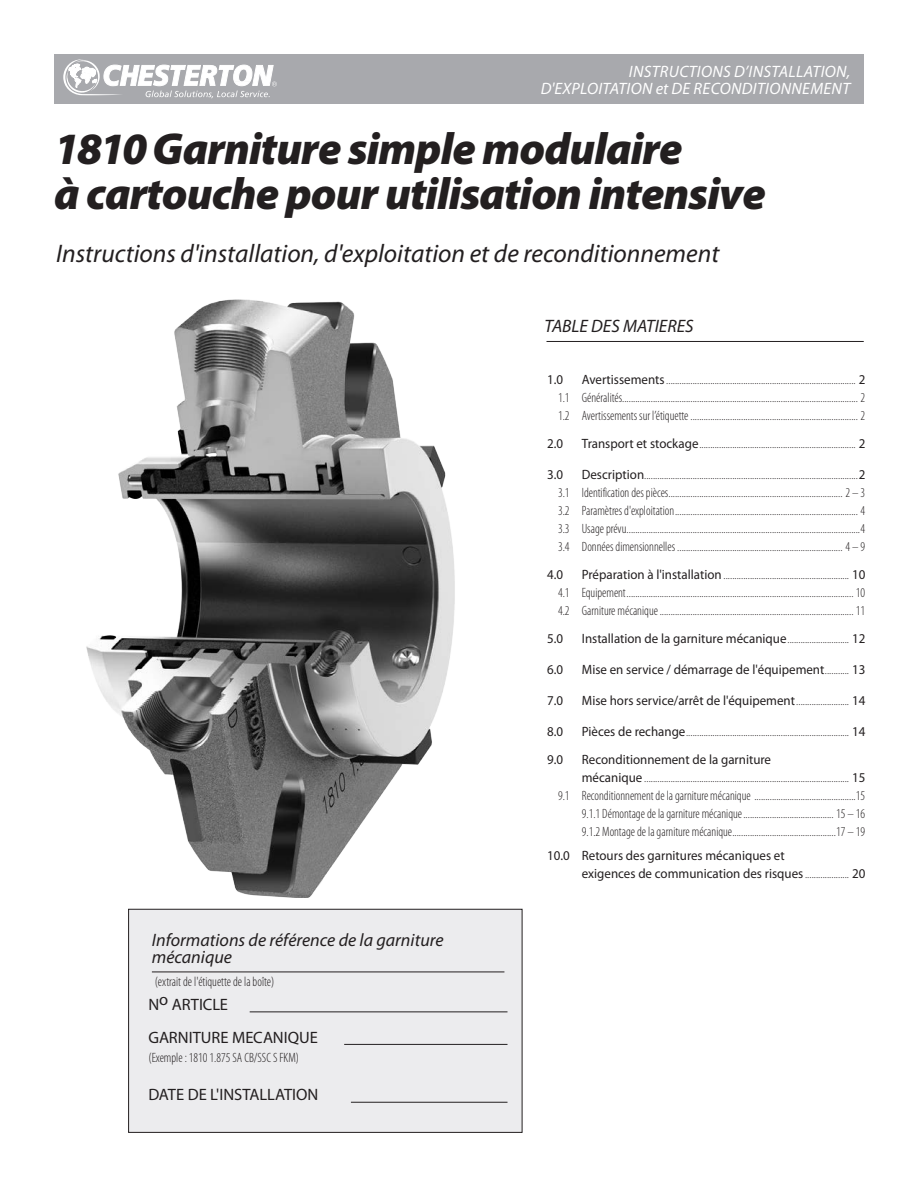
<style>
.page{position:relative;width:918px;height:1188px;background:#fff}
.page>*{position:absolute;margin:0;border:0;box-sizing:border-box;transform-origin:0 0}
.t1{font:italic 900 45px/45px "Myriad Pro";letter-spacing:-.02em;color:#231f20}
.t2{font:italic 25.5px "Myriad Pro";color:#231f20}
.t3{font:italic 18px/16.5px "Myriad Pro";color:#231f20}
.t4{font:italic 16.5px/16.5px "Myriad Pro";letter-spacing:.02em;color:#fff;text-align:right}
.t5{font:16.5px/32.5px "Myriad Pro";color:#231f20}
.t6{font:300 condensed 13.5px/18px "Myriad Pro";color:#231f20;text-align:justify;scale:.96 1}
.t7{font:13.5px/18px "Myriad Pro";color:#231f20;scale:.96 1}
.s1{font-weight:400;font-stretch:normal}
.s2{font-weight:300;font-stretch:condensed}
</style>
<div class="page">
<img style="left:86px;top:299px;width:461px;height:599px">
<hr style="left:547px;top:341px;width:317px;height:1px;background:#231f20">
<div style="left:54px;top:54px;width:810px;height:50px;background:#a8a9ad"></div>
<svg style="left:63px;top:59px;width:214px;height:39px"></svg>
<div style="left:129px;top:909px;width:393px;height:223px;background:#ececee"></div>
<hr style="left:152px;top:972px;width:352px;height:1px;background:#231f20">
<div style="left:128px;top:909px;width:394px;height:224px;border:1px solid #231f20"></div>
<hr style="left:250px;top:1012px;width:258px;height:1px;background:#231f20">
<hr style="left:344px;top:1044px;width:164px;height:1px;background:#231f20">
<hr style="left:351px;top:1102px;width:157px;height:1px;background:#231f20">
<p class="t4" style="left:541px;top:63px;width:311px">INSTRUCTIONS D’INSTALLATION,<br>D'EXPLOITATION et DE RECONDITIONNEMENT</p>
<h1 class="t1" style="left:54px;top:125px;width:713px">1810 Garniture simple modulaire<br>à cartouche pour utilisation intensive</h1>
<h2 class="t2" style="left:56px;top:238px;width:665px">Instructions d'installation, d'exploitation et de reconditionnement</h2>
<h3 class="t3" style="left:545px;top:318px;width:151px">TABLE DES MATIERES</h3>
<h3 class="t3" style="left:152px;top:931px;width:293px">Informations de référence de la garniture mécanique</h3>
<p class="t6" style="left:155px;top:973px;width:126px">(extrait de l'étiquette de la boîte)</p>
<p class="t5" style="left:148px;top:988px;width:171px">No ARTICLE<br>GARNITURE MECANIQUE</p>
<p class="t6" style="left:148px;top:1049px;width:158px">(Exemple : 1810 1.875 SA CB/SSC S FKM)</p>
<p class="t5" style="left:148px;top:1078px;width:172px">DATE DE L'INSTALLATION</p>
<p class="t6" style="left:558px;top:371px;width:322px;text-indent:24px"><span class="s1">Avertissements</span>...................................................................................... <span class="s1">2<br></span>1.1 Généralités........................................................................................................... 2<br>1.2 Avertissements sur l’étiquette............................................................................ 2</p>
<p class="t7" style="left:547px;top:434px;width:18px">2.0</p>
<p class="t6" style="left:582px;top:435px;width:297px"><span class="s1">Transport et stockage</span>....................................................................... <span class="s1">2</span></p>
<p class="t7" style="left:547px;top:465px;width:18px">3.0</p>
<p class="t7" style="left:547px;top:371px;width:18px">1.0</p>
<p class="t6" style="left:558px;top:466px;width:322px;text-indent:24px"><span class="s1">Description</span>.................................................................................................<span class="s1">2<br></span>3.1 Identification des pièces............................................................................... 2 – 3<br>3.2 Paramètres d'exploitation................................................................................... 4<br>3.3 Usage prévu..........................................................................................................4<br>3.4 Données dimensionnelles ........................................................................... 4 – 9</p>
<p class="t7" style="left:547px;top:565px;width:18px">4.0</p>
<p class="t6" style="left:558px;top:566px;width:322px;text-indent:24px"><span class="s1">Préparation à l'installation</span>......................................................... <span class="s1">10<br></span>4.1 Equipement....................................................................................................... 10<br>4.2 Garniture mécanique........................................................................................ 11</p>
<p class="t7" style="left:547px;top:629px;width:18px">5.0</p>
<p class="t7" style="left:582px;top:629px;width:297px">Installation de la garniture mécanique<span class="s2">............................</span> 12</p>
<p class="t7" style="left:547px;top:660px;width:18px">6.0</p>
<p class="t7" style="left:582px;top:660px;width:297px">Mise en service / démarrage de l'équipement<span class="s2">...........</span> 13</p>
<p class="t7" style="left:547px;top:691px;width:18px">7.0</p>
<p class="t7" style="left:582px;top:691px;width:297px">Mise hors service/arrêt de l'équipement<span class="s2">........................</span> 14</p>
<p class="t7" style="left:547px;top:722px;width:18px">8.0</p>
<p class="t6" style="left:582px;top:722px;width:297px"><span class="s1">Pièces de rechange</span>.......................................................................... <span class="s1">14</span></p>
<p class="t7" style="left:547px;top:750px;width:18px">9.0</p>
<p class="t7" style="left:582px;top:750px;width:199px">Reconditionnement de la garniture</p>
<p class="t6" style="left:582px;top:768px;width:297px"><span class="s1">mécanique</span> ............................................................................................. <span class="s1">15</span></p>
<p class="t6" style="left:558px;top:786px;width:322px">9.1 Reconditionnement de la garniture mécanique ..............................................15</p>
<p class="t6" style="left:582px;top:804px;width:297px">9.1.1 Démontage de la garniture mécanique......................................... 15 – 16</p>
<p class="t6" style="left:582px;top:822px;width:297px">9.1.2 Montage de la garniture mécanique...............................................17 – 19</p>
<p class="t7" style="left:582px;top:847px;width:297px;text-indent:-35px">10.0 Retours des garnitures mécaniques et<br>exigences de communication des risques<span class="s2">....................</span> 20</p>
</div>
